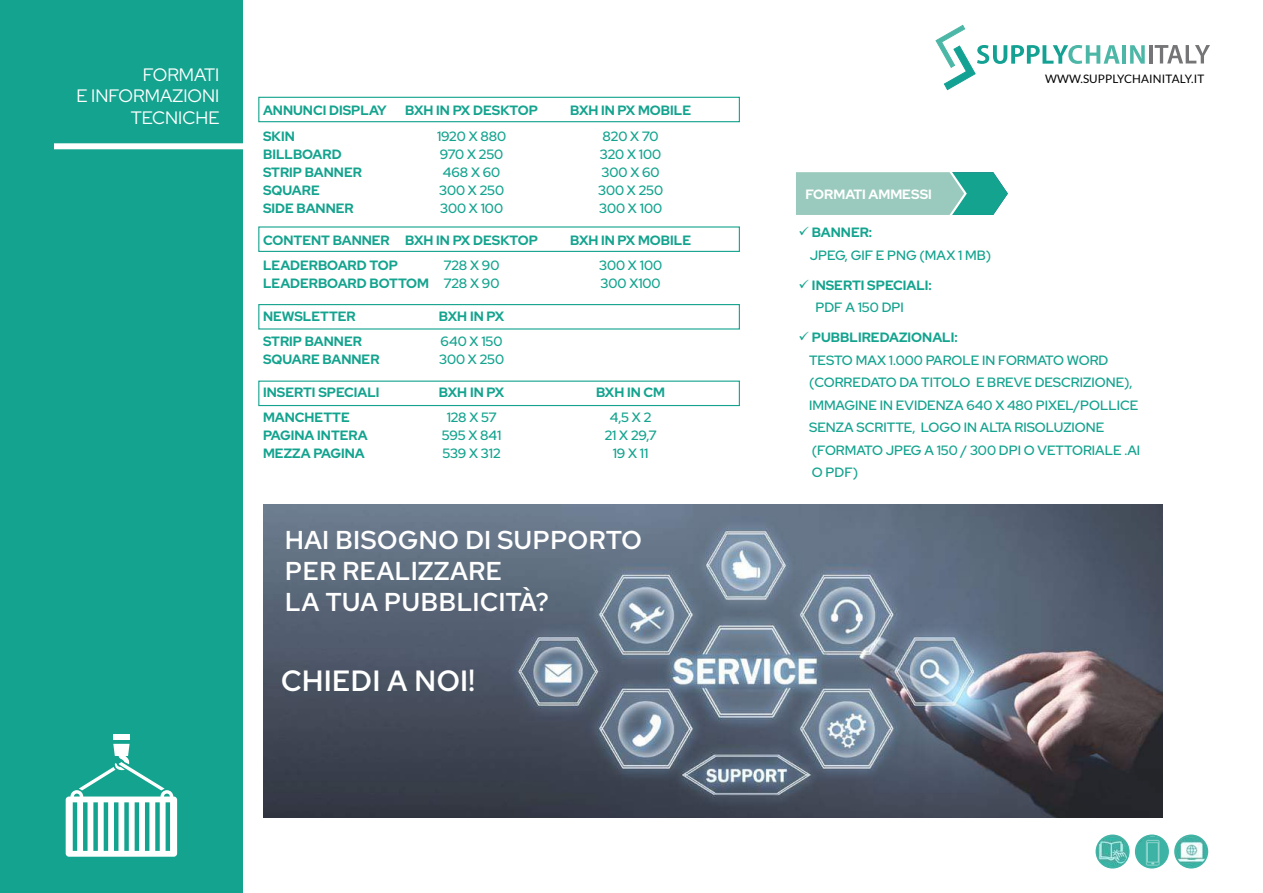
<style>
.page{position:relative;width:1263px;height:893px;background:#fff}
.page>*{position:absolute;margin:0;border:0;box-sizing:border-box;transform-origin:0 0}
.t1{font:500 29.25px "Red Hat Text";color:#fff}
.t2{font:500 25.8px/31px "Red Hat Text";color:#fff}
.t3{font:18px/21.6px "Red Hat Display";color:#fff;text-align:right}
.t4{font:500 13.5px/22.5px "Red Hat Display";color:#13a38e}
.t5{font:700 13.5px "Red Hat Display";color:#13a38e}
.t6{font:700 13.5px "Red Hat Display";color:#fff}
.t7{font:11.7px "Lato";letter-spacing:.01em;color:#000}
</style>
<div class="page">
<div style="left:0;top:0;width:243px;height:893px;background:#13a38e"></div>
<div style="left:54px;top:143px;width:198px;height:6px;background:#fff"></div>
<div style="left:258px;top:97px;width:482px;height:25px;border:1px solid #13a38e"></div>
<div style="left:258px;top:226px;width:482px;height:26px;border:1px solid #13a38e"></div>
<div style="left:258px;top:304px;width:482px;height:26px;border:1px solid #13a38e"></div>
<div style="left:258px;top:381px;width:482px;height:25px;border:1px solid #13a38e"></div>
<svg style="left:796px;top:172px;width:212px;height:43px"></svg>
<img style="left:263px;top:505px;width:899px;height:313px">
<img style="left:1096px;top:835px;width:33px;height:33px;border-radius:16px">
<div style="left:1095px;top:834px;width:34px;height:34px;border:2px solid #40b4a7;border-radius:50%"></div>
<img style="left:1136px;top:835px;width:32px;height:33px;border-radius:16px">
<div style="left:1135px;top:834px;width:34px;height:34px;border:2px solid #40b4a7;border-radius:50%"></div>
<img style="left:1175px;top:835px;width:32px;height:33px;border-radius:16px">
<div style="left:1174px;top:834px;width:34px;height:34px;border:2px solid #40b4a7;border-radius:50%"></div>
<hr style="left:1122px;top:45px;width:4px;height:19px;background:#4db7a7">
<svg style="left:1130px;top:45px;width:15px;height:19px"></svg>
<hr style="left:1149px;top:45px;width:3px;height:18px;background:#757577">
<svg style="left:1155px;top:45px;width:55px;height:18px"></svg>
<svg style="left:935px;top:25px;width:185px;height:65px"></svg>
<div style="left:66px;top:796px;width:111px;height:61px;background:#fff;border-radius:3px"></div>
<hr style="left:166px;top:802px;width:4px;height:49px;background:#13a38e">
<div style="left:155px;top:802px;width:5px;height:49px;background:#13a38e"></div>
<hr style="left:145px;top:802px;width:4px;height:49px;background:#13a38e">
<hr style="left:135px;top:802px;width:4px;height:49px;background:#13a38e">
<div style="left:124px;top:802px;width:5px;height:49px;background:#13a38e"></div>
<hr style="left:114px;top:802px;width:4px;height:49px;background:#13a38e">
<hr style="left:104px;top:802px;width:4px;height:49px;background:#13a38e">
<div style="left:93px;top:802px;width:5px;height:49px;background:#13a38e"></div>
<div style="left:83px;top:802px;width:5px;height:49px;background:#13a38e"></div>
<hr style="left:73px;top:802px;width:4px;height:49px;background:#13a38e">
<div style="left:113px;top:734px;width:17px;height:6px;background:#fff"></div>
<svg style="left:70px;top:744px;width:103px;height:53px"></svg>
<h3 class="t3" style="left:76px;top:63px;width:145px">FORMATI<br>E IN FORMAZION I<br>TECN ICHE</h3>
<p class="t5" style="left:263px;top:101px;width:223px">ANNUNCI DISPLAY BXH IN PX DESKTOPB</p>
<p class="t5" style="left:579px;top:101px;width:80px">XH IN PX MOBILE</p>
<p class="t5" style="left:263px;top:127px;width:33px">SKIN</p>
<p class="t4" style="left:437px;top:124px;width:71px">1920 X 880</p>
<p class="t4" style="left:603px;top:124px;width:57px">820 X 70</p>
<p class="t5" style="left:263px;top:145px;width:80px">BILLBOARD</p>
<p class="t4" style="left:440px;top:142px;width:65px">970 X 250</p>
<p class="t4" style="left:600px;top:142px;width:63px">320 X 100</p>
<p class="t5" style="left:263px;top:163px;width:100px">STRIP BANNER</p>
<p class="t4" style="left:443px;top:160px;width:59px">468 X 60</p>
<p class="t4" style="left:601px;top:160px;width:60px">300 X 60</p>
<p class="t5" style="left:263px;top:181px;width:58px">SQUARE</p>
<p class="t4" style="left:439px;top:178px;width:67px">300 X 250</p>
<p class="t4" style="left:598px;top:178px;width:67px">300 X 250</p>
<p class="t5" style="left:263px;top:199px;width:92px">SIDE BANNER</p>
<p class="t4" style="left:440px;top:196px;width:65px">300 X 100</p>
<p class="t4" style="left:599px;top:196px;width:65px">300 X 100</p>
<p class="t5" style="left:263px;top:231px;width:223px">CONTENT BANNER BXH IN PX DESKTOPB</p>
<p class="t5" style="left:579px;top:231px;width:80px">XH IN PX MOBILE</p>
<p class="t5" style="left:263px;top:257px;width:136px">LEADERBOARD TOP</p>
<p class="t4" style="left:444px;top:254px;width:57px">728 X 90</p>
<p class="t4" style="left:599px;top:254px;width:65px">300 X 100</p>
<p class="t5" style="left:263px;top:275px;width:161px">LEADERBOARD BOTTOM</p>
<p class="t4" style="left:444px;top:272px;width:57px">728 X 90</p>
<p class="t4" style="left:600px;top:272px;width:62px">300 X100</p>
<p class="t5" style="left:263px;top:307px;width:11px">NEWSLETTER</p>
<p class="t5" style="left:439px;top:307px;width:67px">BXHIN PX</p>
<p class="t5" style="left:263px;top:333px;width:100px">STRIP BANNER</p>
<p class="t4" style="left:441px;top:330px;width:63px">640 X 150</p>
<p class="t5" style="left:263px;top:351px;width:118px">SQUARE BANNER</p>
<p class="t4" style="left:439px;top:348px;width:67px">300 X 250</p>
<p class="t5" style="left:263px;top:383px;width:152px">INSERTI SPECIALI B</p>
<p class="t5" style="left:448px;top:383px;width:58px">XH IN PX</p>
<p class="t5" style="left:596px;top:383px;width:71px">BXHIN CM</p>
<p class="t5" style="left:263px;top:409px;width:88px">MANCHETTE</p>
<p class="t4" style="left:447px;top:406px;width:51px">128 X 57</p>
<p class="t4" style="left:610px;top:406px;width:43px">4,5 X 2</p>
<p class="t5" style="left:263px;top:427px;width:106px">PAGINA INTERA</p>
<p class="t4" style="left:442px;top:424px;width:61px">595 X 841</p>
<p class="t4" style="left:605px;top:424px;width:53px">21 X 29,7</p>
<p class="t5" style="left:263px;top:445px;width:103px">MEZZA PAGINA</p>
<p class="t4" style="left:443px;top:442px;width:59px">539 X 312</p>
<p class="t4" style="left:613px;top:442px;width:37px">19 X 11</p>
<h2 class="t2" style="left:285px;top:524px;width:359px">HAI BISOGNO DI SUPPORTO<br>PER REALIZZARE<br>LA TUA PUBBLICITÀ?</h2>
<h1 class="t1" style="left:281px;top:661px;width:196px">CHIEDI A NOI!</h1>
<p class="t6" style="left:805px;top:185px;width:11px">FOR</p>
<p class="t6" style="left:833px;top:185px;width:77px">MATI AMMESSI</p>
<p class="t7" style="left:1045px;top:72px;width:161px">WWW.SUPPLYCHAINITALY.IT</p>
<p class="t5" style="left:798px;top:224px;width:24px">✓BANNER</p>
<p class="t5" style="left:869px;top:224px;width:5px">:</p>
<p class="t4" style="left:810px;top:243px;width:183px">JPEG, GIF E PNG (MAX 1 MB)</p>
<p class="t5" style="left:798px;top:276px;width:26px">✓INSERTI</p>
<p class="t5" style="left:867px;top:276px;width:9px">SPECIALI</p>
<p class="t5" style="left:928px;top:276px;width:5px">:</p>
<p class="t4" style="left:815px;top:296px;width:83px">PDF A 150 DPI</p>
<p class="t5" style="left:798px;top:329px;width:24px">✓PUBBLIREDA</p>
<p class="t5" style="left:899px;top:329px;width:17px">ZIONALI</p>
<p class="t5" style="left:954px;top:329px;width:5px">:</p>
<p class="t4" style="left:798px;top:348px;width:311px">TESTO MAX 1.000 PAROLE IN FORMATO WORD</p>
<p class="t4" style="left:809px;top:371px;width:325px">(CORREDATO DA TITOLO E BREVE DESCRIZIONE),</p>
<p class="t4" style="left:798px;top:393px;width:310px">I MMAGIN E IN EVIDENZA 640 X 480 PIXEL/POLLIC</p>
<p class="t4" style="left:1130px;top:393px;width:10px">E</p>
<p class="t4" style="left:798px;top:416px;width:191px">SENZA SCRITTE, LOGO IN ALTA</p>
<p class="t4" style="left:812px;top:416px;width:323px;text-indent:203px">RISOLUZIONE (FORMATO JPEG A 150 / 300 DPI O VETTORIALE .AI<br>O PDF)</p>
</div>
